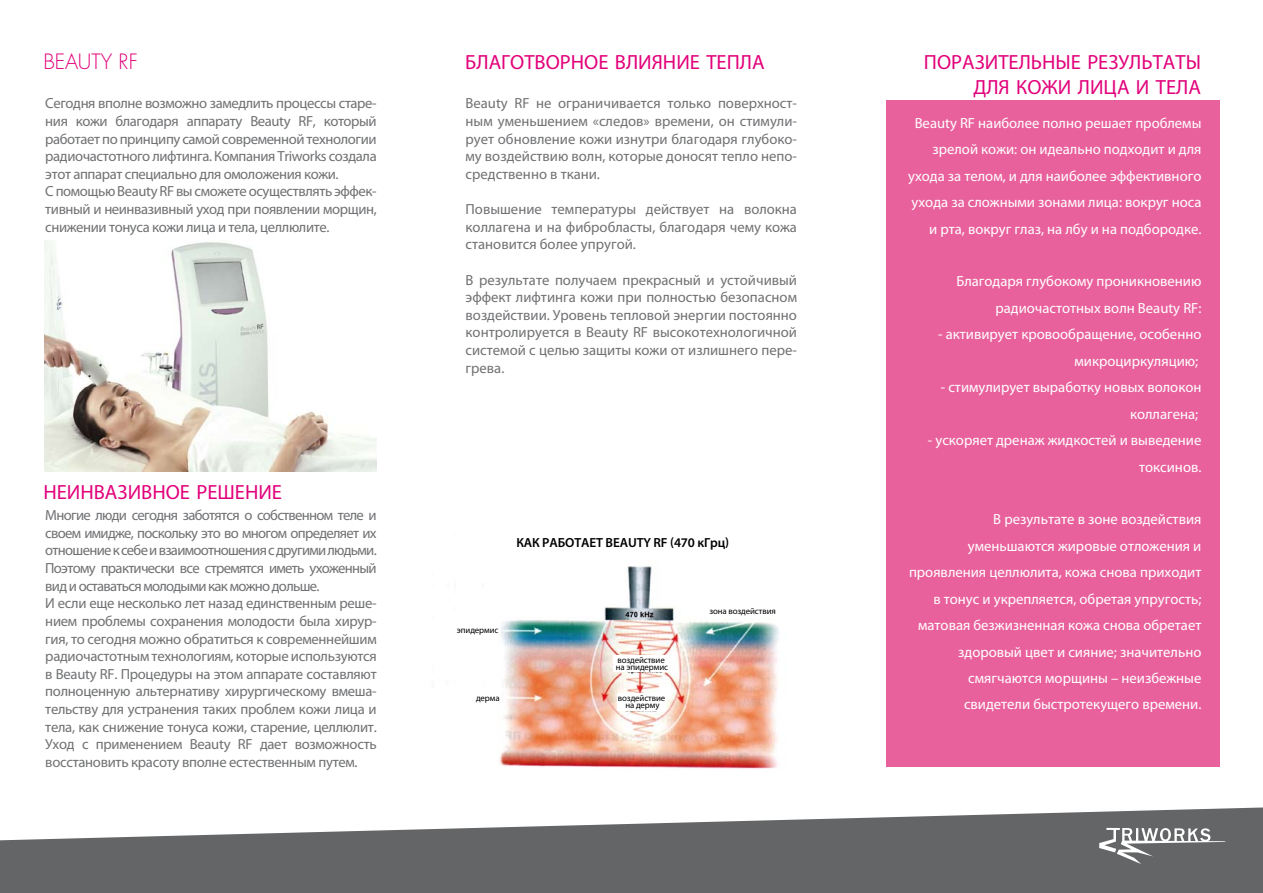
<style>
.page{position:relative;width:1263px;height:893px;background:#fff}
.page>*{position:absolute;margin:0;border:0;box-sizing:border-box;transform-origin:0 0}
.t1{font:20.55px/24.6px "Myriad Pro";color:#e2007a;text-align:right}
.t2{font:300 20.55px "Futura";color:#e2007a}
.t3{font:14.7px/17.5px "Myriad Pro";letter-spacing:-.02em;color:#707173;text-align:justify}
.t4{font:14.7px/26.4px "Myriad Pro";color:#fff;text-align:right}
.t5{font:600 13.2px "Myriad Pro";letter-spacing:-.01em;color:#000}
.t6{font:8.85px/7.4px "Myriad Pro";letter-spacing:-.01em;color:#000}
</style>
<div class="page">
<img style="left:499px;top:566px;width:280px;height:203px">
<div style="left:886px;top:100px;width:333px;height:667px;background:#e9619c"></div>
<svg style="left:0;top:807px;width:1263px;height:86px;fill:#646566"></svg>
<svg style="left:1099px;top:828px;width:127px;height:36px"></svg>
<img style="left:45px;top:241px;width:332px;height:230px">
<div style="left:437px;top:686px;width:64px;height:21px;background:#fff"></div>
<div style="left:618px;top:693px;width:48px;height:18px;background:#fff"></div>
<div style="left:613px;top:655px;width:56px;height:17px;background:#fff"></div>
<div style="left:717px;top:597px;width:64px;height:21px;background:#fff"></div>
<h1 class="t2" style="left:43px;top:49px;width:96px">B E A U T Y RF</h1>
<h1 class="t1" style="left:465px;top:50px;width:301px">БЛАГОТВОРНОЕ ВЛИЯНИЕ ТЕПЛА</h1>
<h1 class="t1" style="left:924px;top:50px;width:279px">ПОРАЗИТЕЛЬНЫЕ РЕЗУЛЬТАТЫ<br>ДЛЯ КОЖИ ЛИЦА И ТЕЛА</h1>
<p class="t3" style="left:45px;top:94px;width:333px;text-align:left">Сегодня вполне возможно замедлить процессы старе&shy;ния кожи благодаря аппарату Вeauty RF, который работает по принципу самой современной технологии радиочастотного лифтинга. Компания Triworks создала этот аппарат cпециально для омоложения кожи.<br>С помощью Вeauty RF вы сможете осуществлять эффек&shy;тивный и неинвазивный уход при появлении морщин, снижении тонуса кожи лица и тела, целлюлите.</p>
<p class="t3" style="left:466px;top:94px;width:333px">Вeauty RF не ограничивается только поверхност&shy;ным уменьшением «следов» времени, он стимули&shy;рует обновление кожи изнутри благодаря глубоко&shy;му воздействию волн, которые доносят тепло непо&shy;средственно в ткани.</p>
<p class="t4" style="left:908px;top:109px;width:295px">Вeauty RF наиболее полно решает проблемы зрелой кожи: он идеально подходит и для ухода за телом, и для наиболее эффективного ухода за сложными зонами лица: вокруг носа и рта, вокруг глаз, на лбу и на подбородке.</p>
<p class="t4" style="left:956px;top:268px;width:247px">Благодаря глубокому проникновению радиочастотных волн Вeauty RF:</p>
<p class="t4" style="left:938px;top:321px;width:265px">- активирует кровообращение, особенно микроциркуляцию;</p>
<p class="t4" style="left:941px;top:374px;width:262px">- стимулирует выработку новых волокон коллагена;</p>
<p class="t4" style="left:928px;top:427px;width:275px">- ускоряет дренаж жидкостей и выведение токсинов.</p>
<p class="t3" style="left:466px;top:200px;width:333px">Повышение температуры действует на волокна коллагена и на фибробласты, благодаря чему кожа становится более упругой.</p>
<p class="t3" style="left:466px;top:271px;width:333px">В результате получаем прекрасный и устойчивый эффект лифтинга кожи при полностью безопасном воздействии. Уровень тепловой энергии постоянно контролируется в Вeauty RF высокотехнологичной системой с целью защиты кожи от излишнего пере&shy;грева.</p>
<h1 class="t1" style="left:43px;top:479px;width:240px">НЕИНВАЗИВНОЕ РЕШЕНИЕ</h1>
<p class="t3" style="left:45px;top:506px;width:333px;text-align:left">Многие люди сегодня заботятся о собственном теле и своем имидже, поскольку это во многом определяет их отношение к себе и взаимоотношения с другими людьми.<br>Поэтому практически все стремятся иметь ухоженный вид и оставаться молодыми как можно дольше.<br>И если еще несколько лет назад единственным реше&shy;нием проблемы сохранения молодости была хирур&shy;гия, то сегодня можно обратиться к современнейшим радиочастотным технологиям, которые используются в Вeauty RF. Процедуры на этом аппарате составляют полноценную альтернативу хирургическому вмеша&shy;тельству для устранения таких проблем кожи лица и тела, как снижение тонуса кожи, старение, целлюлит.<br>Уход с применением Вeauty RF дает возможность восстановить красоту вполне естественным путем.</p>
<p class="t5" style="left:516px;top:534px;width:214px">КАК РАБОТАЕТ BEAUTY RF (470 кГрц)</p>
<p class="t6" style="left:457px;top:626px;width:43px">эпидермис</p>
<p class="t6" style="left:476px;top:694px;width:25px">дерма</p>
<p class="t6" style="left:616px;top:656px;width:54px">воздействие на эпидермис</p>
<p class="t6" style="left:618px;top:694px;width:49px;text-align:center">воздействие на дерму</p>
<p class="t6" style="left:709px;top:607px;width:68px">зона воздействия</p>
<p class="t4" style="left:909px;top:506px;width:294px">В результате в зоне воздействия уменьшаются жировые отложения и проявления целлюлита, кожа снова приходит в тонус и укрепляется, обретая упругость; матовая безжизненная кожа снова обретает здоровый цвет и сияние; значительно смягчаются морщины – неизбежные свидетели быстротекущего времени.</p>
</div>
